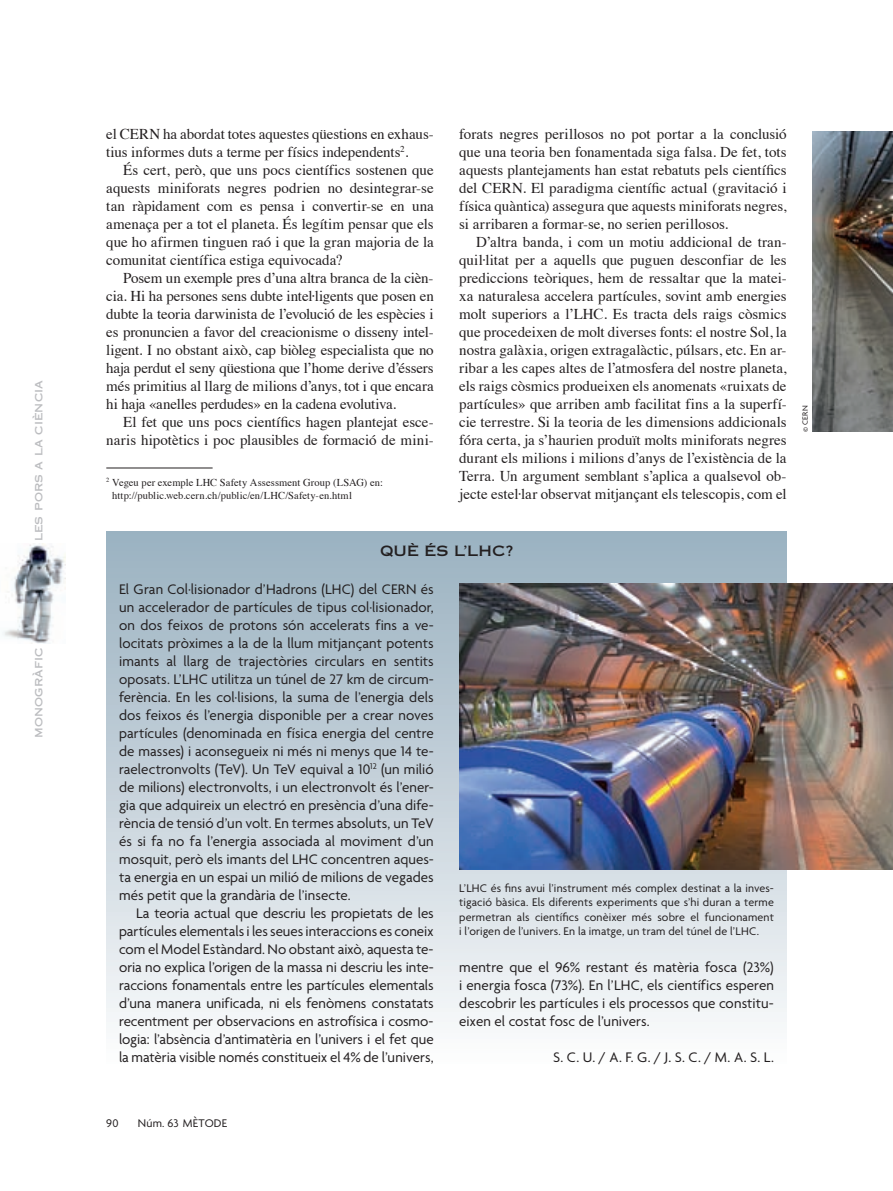
<style>
.page{position:relative;width:893px;height:1191px;background:#fff}
.page>*{position:absolute;margin:0;border:0;box-sizing:border-box;transform-origin:0 0}
.t1{font:15px/18px "Times";letter-spacing:-.005em;color:#231f20;text-align:justify}
.t2{font:15px/18px "Agenda";color:#231f20;text-align:justify}
.t3{font:14.25px "Copperplate Thirty One AB";color:#231f20}
.t4{font:12px/14.2px "Agenda";letter-spacing:.015em;color:#231f20;text-align:justify}
.t5{font:12px "Copperplate Thirty One AB";letter-spacing:.005em;color:#bcbdc0}
.t6{font:10.5px/13.5px "Times";letter-spacing:.005em;color:#231f20}
.t7{font:8.25px "Agenda";color:#231f20}
</style>
<div class="page">
<img style="left:2px;top:544px;width:63px;height:100px">
<hr style="left:106px;top:467px;width:107px;height:1px;background:#231f20">
<img style="left:812px;top:132px;width:81px;height:299px">
<div style="left:106px;top:531px;width:681px;height:532px;background:linear-gradient(to bottom,#98afbe,#fbfbfc)"></div>
<img style="left:459px;top:584px;width:434px;height:286px">
<p class="t5" style="left:31px;top:541px;width:162px;rotate:-90deg">les pors a la ciència</p>
<p class="t5" style="left:31px;top:737px;width:92px;rotate:-90deg">monogràfic</p>
<p class="t1" style="left:106px;top:126px;width:329px">el CERN ha abordat totes aquestes qüestions en exhaus&shy;tius informes duts a terme per físics independents<sup>2</sup>.</p>
<p class="t1" style="left:106px;top:162px;width:329px;text-indent:17px">És cert, però, que uns pocs científics sostenen que aquests miniforats negres podrien no desintegrar-se tan ràpidament com es pensa i convertir-se en una amenaça per a tot el planeta. És legítim pensar que els que ho afirmen tinguen raó i que la gran majoria de la comunitat científica estiga equivocada?</p>
<p class="t1" style="left:106px;top:270px;width:329px;text-indent:17px">Posem un exemple pres d’una altra branca de la cièn&shy;cia. Hi ha persones sens dubte intel·ligents que posen en dubte la teoria darwinista de l’evolució de les espècies i es pronuncien a favor del creacionisme o disseny intel&shy;ligent. I no obstant això, cap biòleg especialista que no haja perdut el seny qüestiona que l’home derive d’éssers més primitius al llarg de milions d’anys, tot i que encara hi haja «anelles perdudes» en la cadena evolutiva.</p>
<p class="t1" style="left:106px;top:414px;width:329px;text-align:right">El fet que uns pocs científics hagen plantejat esce&shy;naris hipotètics i poc plausibles de formació de mini-</p>
<p class="t6" style="left:112px;top:476px;width:272px;text-indent:-6px"><sup>2</sup> Vegeu per exemple LHC Safety Assessment Group (LSAG) en: http://public.web.cern.ch/public/en/LHC/Safety-en.html</p>
<p class="t1" style="left:459px;top:126px;width:329px">forats negres perillosos no pot portar a la conclusió que una teoria ben fonamentada siga falsa. De fet, tots aquests plantejaments han estat rebatuts pels científics del CERN. El paradigma científic actual (gravitació i física quàntica) assegura que aquests miniforats negres, si arribaren a formar-se, no serien perillosos.</p>
<p class="t1" style="left:459px;top:234px;width:329px;text-indent:17px">D’altra banda, i com un motiu addicional de tran&shy;quil·litat per a aquells que puguen desconfiar de les prediccions teòriques, hem de ressaltar que la matei&shy;xa naturalesa accelera partícules, sovint amb energies molt superiors a l’LHC. Es tracta dels raigs còsmics que procedeixen de molt diverses fonts: el nostre Sol, la nostra galàxia, origen extragalàctic, púlsars, etc. En ar&shy;ribar a les capes altes de l’atmosfera del nostre planeta, els raigs còsmics produeixen els anomenats «ruixats de partícules» que arriben amb facilitat fins a la superfí&shy;cie terrestre. Si la teoria de les dimensions addicionals fóra certa, ja s’haurien produït molts miniforats negres durant els milions i milions d’anys de l’existència de la Terra. Un argument semblant s’aplica a qualsevol ob&shy;jecte estel·lar observat mitjançant els telescopis, com el</p>
<p class="t7" style="left:802px;top:432px;width:28px;rotate:-90deg">© CERN</p>
<p class="t3" style="left:380px;top:542px;width:134px">QUÈ ÉS L’LHC?</p>
<p class="t2" style="left:119px;top:581px;width:316px">El Gran Col·lisionador d’Hadrons (LHC) del CERN és un accelerador de partícules de tipus col·lisionador, on dos feixos de protons són accelerats fins a ve&shy;locitats pròximes a la de la llum mitjançant potents imants al llarg de trajectòries circulars en sentits oposats. L’LHC utilitza un túnel de 27 km de circum&shy;ferència. En les col·lisions, la suma de l’energia dels dos feixos és l’energia disponible per a crear noves partícules (denominada en física energia del centre de masses) i aconsegueix ni més ni menys que 14 te&shy;raelectronvolts (TeV). Un TeV equival a 10<sup>12</sup> (un milió de milions) electronvolts, i un electronvolt és l’ener&shy;gia que adquireix un electró en presència d’una dife&shy;rència de tensió d’un volt. En termes absoluts, un TeV és si fa no fa l’energia associada al moviment d’un mosquit, però els imants del LHC concentren aques&shy;ta energia en un espai un milió de milions de vegades més petit que la grandària de l’insecte.</p>
<p class="t2" style="left:119px;top:905px;width:316px;text-indent:17px">La teoria actual que descriu les propietats de les partícules elementals i les seues interaccions es coneix com el Model Estàndard. No obstant això, aquesta te&shy;oria no explica l’origen de la massa ni descriu les inte&shy;raccions fonamentals entre les partícules elementals d’una manera unificada, ni els fenòmens constatats recentment per observacions en astrofísica i cosmo&shy;logia: l’absència d’antimatèria en l’univers i el fet que la matèria visible només constitueix el 4% de l’univers,</p>
<p class="t4" style="left:459px;top:882px;width:316px">L’LHC és fins avui l’instrument més complex destinat a la inves&shy;tigació bàsica. Els diferents experiments que s’hi duran a terme permetran als científics conèixer més sobre el funcionament i l’origen de l’univers. En la imatge, un tram del túnel de l’LHC.</p>
<p class="t2" style="left:459px;top:959px;width:316px">mentre que el 96% restant és matèria fosca (23%) i energia fosca (73%). En l’LHC, els científics esperen descobrir les partícules i els processos que constitu&shy;eixen el costat fosc de l’univers.</p>
<p class="t2" style="left:553px;top:1049px;width:222px">S. C. U. / A. F. G. / J. S. C. / M. A. S. L.</p>
<p class="t4" style="left:106px;top:1116px;width:14px">90</p>
<p class="t4" style="left:138px;top:1116px;width:91px">Núm. 63 MÈTODE</p>
</div>
